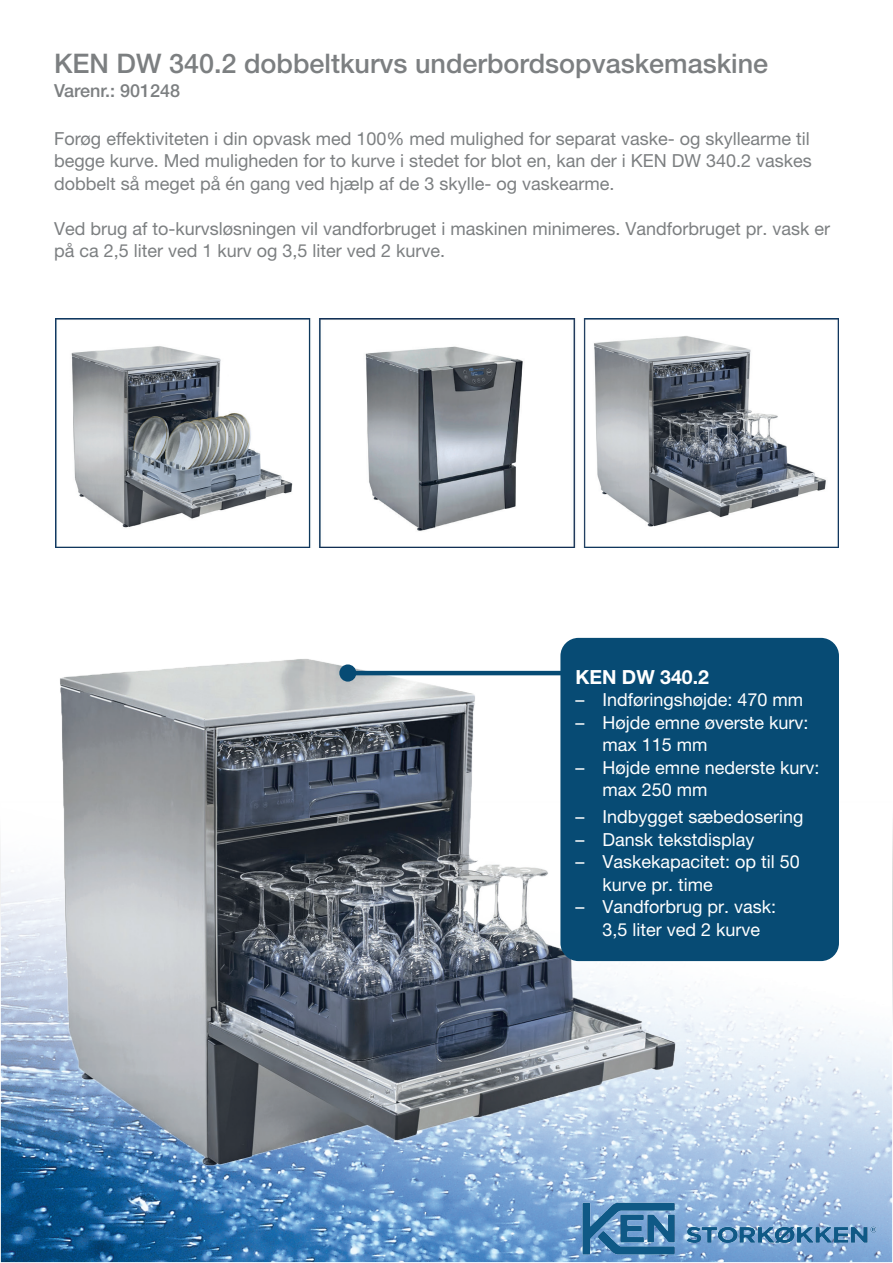
<style>
.page{position:relative;width:893px;height:1263px;background:#fff}
.page>*{position:absolute;margin:0;border:0;box-sizing:border-box;transform-origin:0 0}
.t1{font:500 27px "Helvetica Neue LT Pro";color:#7c7f81}
.t2{font:700 19.5px "Helvetica Neue LT Pro";color:#fff}
.t3{font:18px/22.5px "Helvetica Neue LT Pro";color:#7c7f81;text-align:justify}
.t4{font:18px/22.5px "Helvetica Neue LT Pro";color:#fff}
.t5{font:500 18px "Helvetica Neue LT Pro";color:#7c7f81}
</style>
<div class="page">
<img style="left:2px;top:947px;width:889px;height:314px">
<img style="left:0;top:637px;width:723px;height:608px">
<div style="left:560px;top:638px;width:279px;height:323px;background:#074b74;border-radius:18px"></div>
<hr style="left:349px;top:671px;width:219px;height:4px;background:#074b74">
<div style="left:339px;top:664px;width:17px;height:18px;background:#074b74;border-radius:50%"></div>
<img style="left:583px;top:1203px;width:294px;height:51px">
<img style="left:56px;top:319px;width:783px;height:228px">
<img style="left:69px;top:332px;width:231px;height:202px">
<img style="left:592px;top:332px;width:235px;height:204px">
<h1 class="t1" style="left:54px;top:48px;width:716px">KEN DW 340.2 dobbeltkurvs underbordsopvaskemaskine</h1>
<p class="t5" style="left:54px;top:80px;width:128px">Varenr.: 901248</p>
<p class="t3" style="left:54px;top:127px;width:759px">Forøg effektiviteten i din opvask med 100% med mulighed for separat vaske- og skyllearme til begge kurve. Med muligheden for to kurve i stedet for blot en, kan der i KEN DW 340.2 vaskes dobbelt så meget på én gang ved hjælp af de 3 skylle- og vaskearme.</p>
<p class="t3" style="left:54px;top:217px;width:778px">Ved brug af to-kurvsløsningen vil vandforbruget i maskinen minimeres. Vandforbruget pr. vask er på ca 2,5 liter ved 1 kurv og 3,5 liter ved 2 kurve.</p>
<p class="t2" style="left:575px;top:665px;width:135px">KEN DW 340.2</p>
<p class="t4" style="left:575px;top:688px;width:229px">– Indføringshøjde: 470 mm</p>
<p class="t4" style="left:602px;top:711px;width:208px;text-indent:-27px">– Højde emne øverste kurv: max 115 mm</p>
<p class="t4" style="left:602px;top:756px;width:219px;text-indent:-27px">– Højde emne nederste kurv: max 250 mm</p>
<p class="t4" style="left:575px;top:805px;width:230px">– Indbygget sæbedosering</p>
<p class="t4" style="left:575px;top:828px;width:181px">– Dansk tekstdisplay</p>
<p class="t4" style="left:602px;top:850px;width:199px;text-indent:-27px">– Vaskekapacitet: op til 50 kurve pr. time</p>
<p class="t4" style="left:602px;top:895px;width:175px;text-indent:-27px">– Vandforbrug pr. vask:<br>3,5 liter ved 2 kurve</p>
</div>
